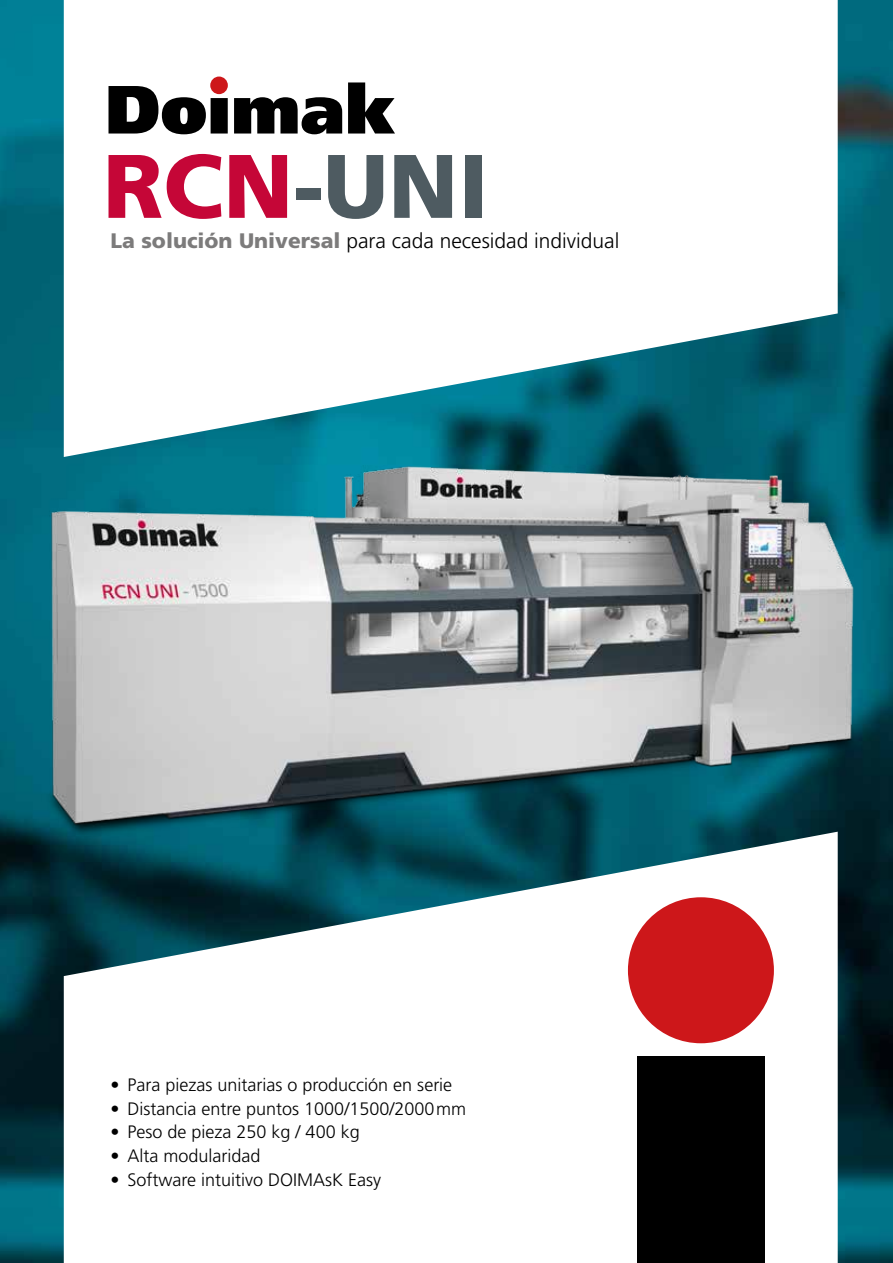
<style>
.page{position:relative;width:893px;height:1263px;background:#fff}
.page>*{position:absolute;margin:0;border:0;box-sizing:border-box;transform-origin:0 0}
.t1{font:900 90px "Frutiger";color:#4e5b61}
.t2{font:300 21px "Frutiger";color:#000}
.t3{font:300 18px "Frutiger";color:#000}
.s1{color:#c50637}
.s2{font-weight:900;color:#7c7b7b}
</style>
<div class="page">
<img style="left:0;top:0;width:893px;height:1263px">
<img style="left:33px;top:450px;width:836px;height:397px">
<svg style="left:109px;top:82px;width:286px;height:52px"></svg>
<div style="left:210px;top:77px;width:18px;height:17px;background:#cd171a;border-radius:50%"></div>
<h1 class="t1" style="left:103px;top:132px;width:387px"><span class="s1">RCN</span>-UNI</h1>
<p class="t2" style="left:111px;top:229px;width:510px"><span class="s2">La solución Universal</span> para cada necesidad individual</p>
<p class="t3" style="left:111px;top:1074px;width:343px">• Para piezas unitarias o producción en serie</p>
<p class="t3" style="left:111px;top:1098px;width:357px">• Distancia entre puntos 1000/1500/2000mm</p>
<p class="t3" style="left:111px;top:1122px;width:251px">• Peso de pieza 250 kg / 400 kg</p>
<p class="t3" style="left:111px;top:1145px;width:152px">• Alta modularidad</p>
<p class="t3" style="left:111px;top:1169px;width:272px">• Software intuitivo DOIMAsK Easy</p>
</div>
